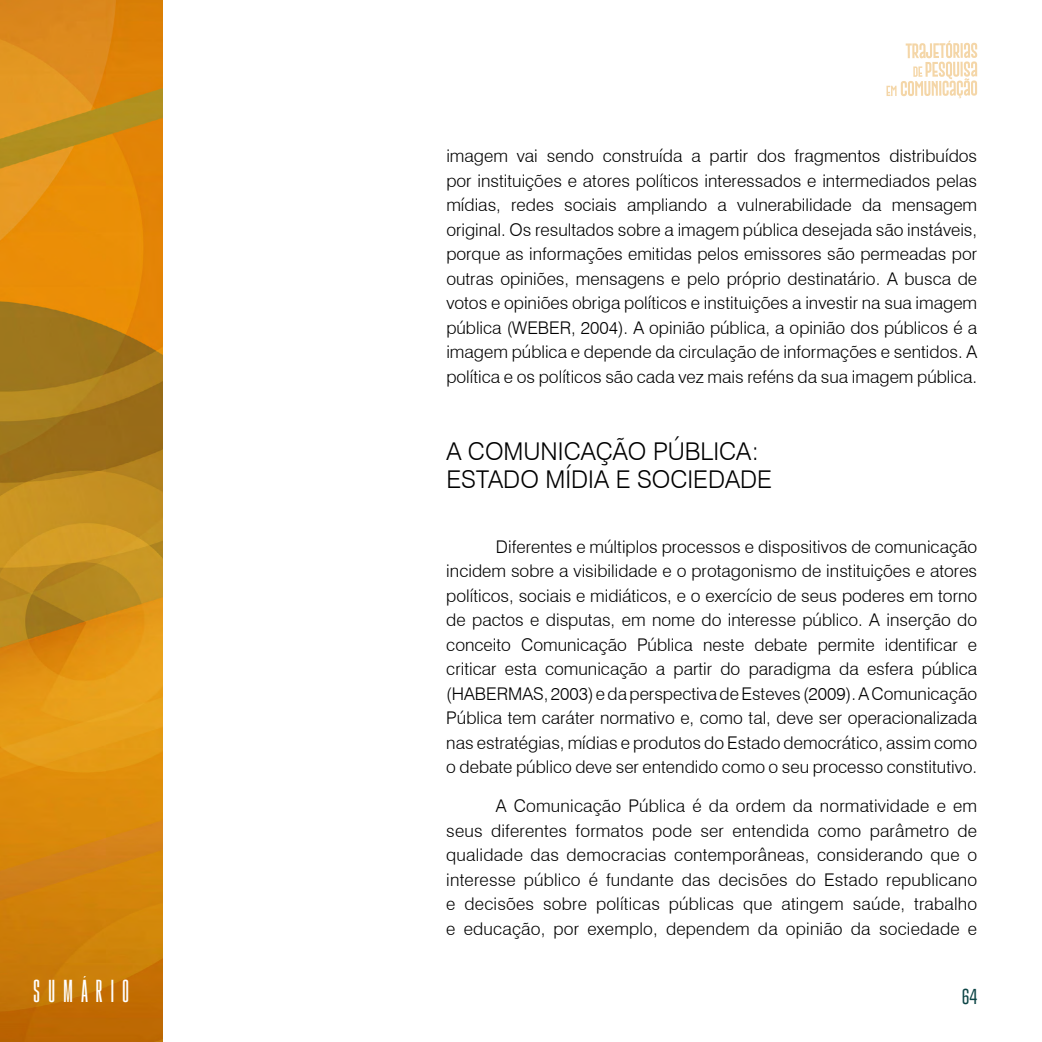
<style>
.page{position:relative;width:1042px;height:1042px;background:#fff}
.page>*{position:absolute;margin:0;border:0;box-sizing:border-box;transform-origin:0 0}
.t1{font:26.25px "Gobold High";letter-spacing:.3em;color:#fff}
.t2{font:300 24.5px/28px "Swiss 721 BT";color:#000}
.t3{font:300 17.5px/24.5px "Swiss 721 BT";color:#000;text-align:justify}
.t4{font:100 15.75px "Gobold";color:#0d4546}
</style>
<div class="page">
<svg style="left:886px;top:41px;width:91px;height:57px"></svg>
<img style="left:0;top:0;width:162px;height:1042px">
<h1 class="t1" style="left:33px;top:974px;width:98px">SUMÁRIO</h1>
<p class="t3" style="left:446px;top:143px;width:532px">imagem vai sendo construída a partir dos fragmentos distribuídos por instituições e atores políticos interessados e intermediados pelas mídias, redes sociais ampliando a vulnerabilidade da mensagem original. Os resultados sobre a imagem pública desejada são instáveis, porque as informações emitidas pelos emissores são permeadas por outras opiniões, mensagens e pelo próprio destinatário. A busca de votos e opiniões obriga políticos e instituições a investir na sua imagem pública (WEBER, 2004). A opinião pública, a opinião dos públicos é a imagem pública e depende da circulação de informações e sentidos. A política e os políticos são cada vez mais reféns da sua imagem pública.</p>
<h2 class="t2" style="left:446px;top:437px;width:327px">A COMUNICAÇÃO PÚBLICA:<br>ESTADO MÍDIA E SOCIEDADE</h2>
<p class="t3" style="left:446px;top:534px;width:532px;text-indent:50px">Diferentes e múltiplos processos e dispositivos de comunicação incidem sobre a visibilidade e o protagonismo de instituições e atores políticos, sociais e midiáticos, e o exercício de seus poderes em torno de pactos e disputas, em nome do interesse público. A inserção do conceito Comunicação Pública neste debate permite identificar e criticar esta comunicação a partir do paradigma da esfera pública (HABERMAS, 2003) e da perspectiva de Esteves (2009). A Comunicação Pública tem caráter normativo e, como tal, deve ser operacionalizada nas estratégias, mídias e produtos do Estado democrático, assim como o debate público deve ser entendido como o seu processo constitutivo.</p>
<p class="t3" style="left:446px;top:794px;width:532px;text-indent:50px">A Comunicação Pública é da ordem da normatividade e em seus diferentes formatos pode ser entendida como parâmetro de qualidade das democracias contemporâneas, considerando que o interesse público é fundante das decisões do Estado republicano e decisões sobre políticas públicas que atingem saúde, trabalho e educação, por exemplo, dependem da opinião da sociedade e</p>
<p class="t4" style="left:962px;top:986px;width:17px">64</p>
</div>
